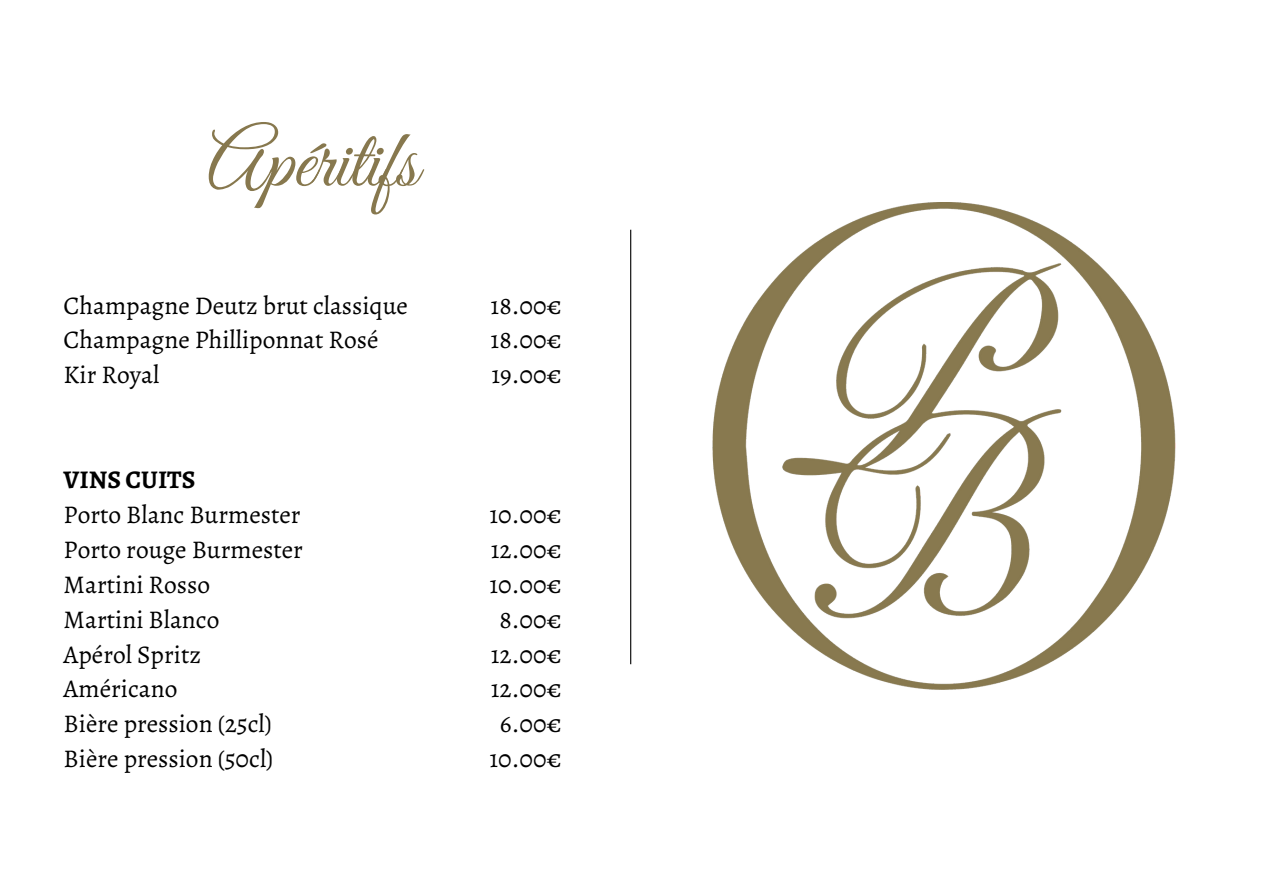
<style>
.page{position:relative;width:1263px;height:894px;background:#fff}
.page>*{position:absolute;margin:0;border:0;box-sizing:border-box;transform-origin:0 0}
.t1{font:82.5px "Great Vibes";color:#87784e}
.t2{font:25.5px "Alegreya";color:#000}
.t3{font:700 25.5px "Alegreya";color:#000}
</style>
<div class="page">
<hr style="left:630px;top:230px;width:1px;height:434px;background:#000">
<img style="left:712px;top:203px;width:464px;height:487px">
<p class="t1" style="left:207px;top:115px;width:212px">Apéritifs</p>
<p class="t2" style="left:64px;top:287px;width:346px">Champagne Deutz brut classique</p>
<p class="t2" style="left:64px;top:322px;width:316px">Champagne Philliponnat Rosé</p>
<p class="t2" style="left:64px;top:357px;width:97px">Kir Royal</p>
<p class="t3" style="left:64px;top:462px;width:133px">VINS CUITS</p>
<p class="t2" style="left:64px;top:497px;width:238px">Porto Blanc Burmester</p>
<p class="t2" style="left:64px;top:531px;width:241px">Porto rouge Burmester</p>
<p class="t2" style="left:64px;top:566px;width:148px">Martini Rosso</p>
<p class="t2" style="left:64px;top:601px;width:157px">Martini Blanco</p>
<p class="t2" style="left:64px;top:636px;width:139px">Apérol Spritz</p>
<p class="t2" style="left:64px;top:671px;width:115px">Américano</p>
<p class="t2" style="left:64px;top:706px;width:210px">Bière pression (25cl)</p>
<p class="t2" style="left:64px;top:741px;width:211px">Bière pression (50cl)</p>
<p class="t2" style="left:491px;top:287px;width:72px">18.00€</p>
<p class="t2" style="left:491px;top:322px;width:72px">18.00€</p>
<p class="t2" style="left:491px;top:357px;width:72px">19.00€</p>
<p class="t2" style="left:489px;top:497px;width:74px">10.00€</p>
<p class="t2" style="left:491px;top:531px;width:72px">12.00€</p>
<p class="t2" style="left:489px;top:566px;width:74px">10.00€</p>
<p class="t2" style="left:499px;top:601px;width:64px">8.00€</p>
<p class="t2" style="left:491px;top:636px;width:72px">12.00€</p>
<p class="t2" style="left:491px;top:671px;width:72px">12.00€</p>
<p class="t2" style="left:500px;top:706px;width:63px">6.00€</p>
<p class="t2" style="left:489px;top:741px;width:74px">10.00€</p>
</div>
